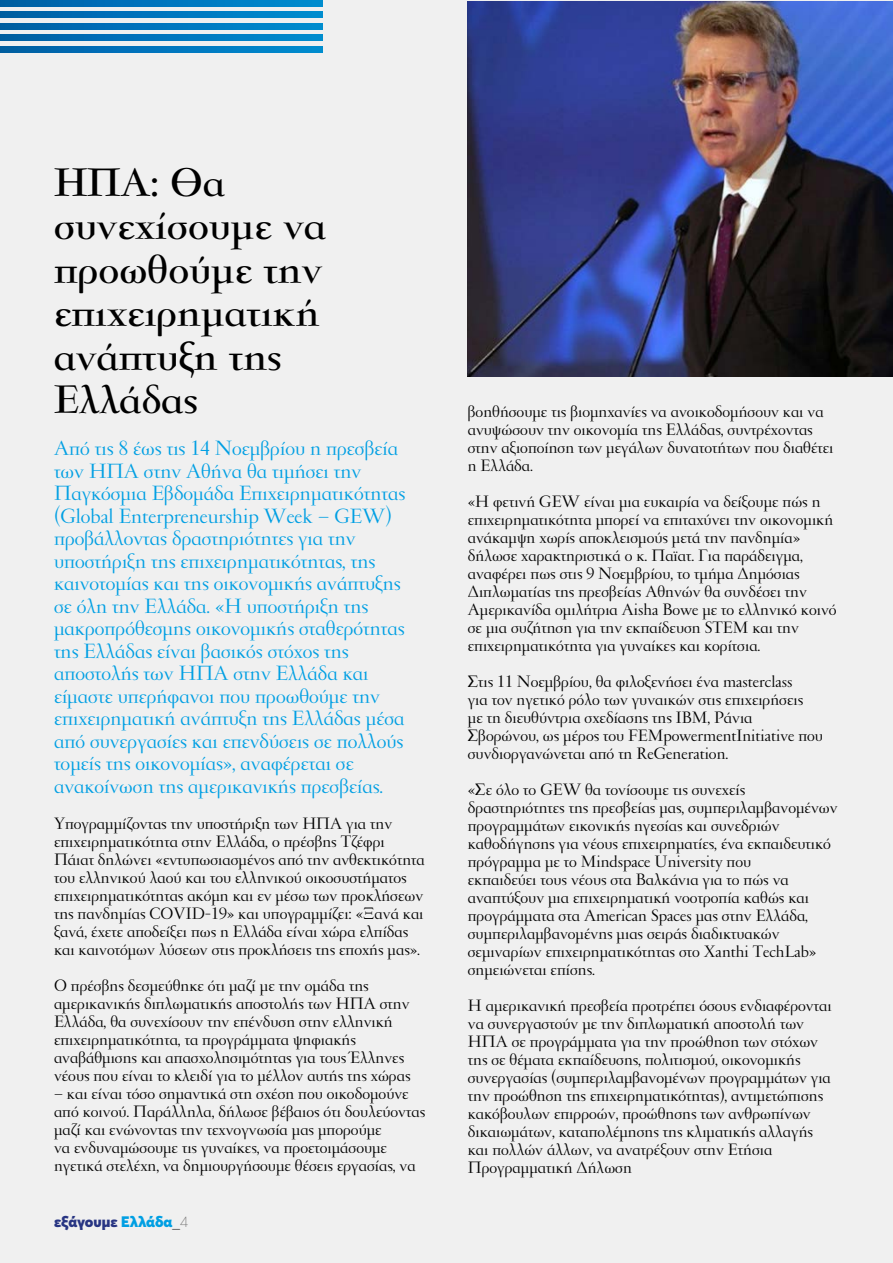
<style>
.page{position:relative;width:893px;height:1263px;background:#f0f0f0}
.page>*{position:absolute;margin:0;border:0;box-sizing:border-box;transform-origin:0 0}
.t1{font:700 43.5px/43.5px "PF Garamond Classic";color:#000}
.t2{font:22.5px/22.5px "PF Garamond Classic";color:#009fe3}
.t3{font:18px/18px "PF Garamond Classic";color:#000}
.t4{font:900 15px "Averta";color:#283583}
.s1{color:#009fe3}
.s2{font-family:"PF Garamond Classic";font-weight:400;color:#000}
.s3{font-weight:100;color:#706f6f}
</style>
<div class="page">
<svg style="left:0;top:46px;width:322px;height:6px"></svg>
<svg style="left:0;top:23px;width:322px;height:6px"></svg>
<svg style="left:0;top:0;width:322px;height:6px"></svg>
<svg style="left:0;top:35px;width:322px;height:6px"></svg>
<svg style="left:0;top:12px;width:322px;height:6px"></svg>
<img style="left:468px;top:1px;width:425px;height:375px">
<h1 class="t1" style="left:54px;top:162px;width:274px">ΗΠΑ: Θα συνεχίσουμε να προωθούμε την επιχειρηματική ανάπτυξη της<br>Ελλάδας</h1>
<p class="t2" style="left:54px;top:438px;width:353px">Από τις 8 έως τις 14 Νοεμβρίου η πρεσβεία των ΗΠΑ στην Αθήνα θα τιμήσει την Παγκόσμια Εβδομάδα Επιχειρηματικότητας (Global Enterpreneurship Week – GEW) προβάλλοντας δραστηριότητες για την υποστήριξη της επιχειρηματικότητας, της καινοτομίας και της οικονομικής ανάπτυξης σε όλη την Ελλάδα. «Η υποστήριξη της μακροπρόθεσμης οικονομικής σταθερότητας της Ελλάδας είναι βασικός στόχος της αποστολής των ΗΠΑ στην Ελλάδα και είμαστε υπερήφανοι που προωθούμε την επιχειρηματική ανάπτυξη της Ελλάδας μέσα από συνεργασίες και επενδύσεις σε πολλούς τομείς της οικονομίας», αναφέρεται σε ανακοίνωση της αμερικανικής πρεσβείας.</p>
<p class="t3" style="left:54px;top:815px;width:372px">Υπογραμμίζοντας την υποστήριξη των ΗΠΑ για την επιχειρηματικότητα στην Ελλάδα, ο πρέσβης Τζέφρι Πάιατ δηλώνει «εντυπωσιασμένος από την ανθεκτικότητα του ελληνικού λαού και του ελληνικού οικοσυστήματος επιχειρηματικότητας ακόμη και εν μέσω των προκλήσεων της πανδημίας COVID-19» και υπογραμμίζει: «Ξανά και ξανά, έχετε αποδείξει πως η Ελλάδα είναι χώρα ελπίδας και καινοτόμων λύσεων στις προκλήσεις της εποχής μας».</p>
<p class="t3" style="left:54px;top:977px;width:358px">Ο πρέσβης δεσμεύθηκε ότι μαζί με την ομάδα της αμερικανικής διπλωματικής αποστολής των ΗΠΑ στην Ελλάδα, θα συνεχίσουν την επένδυση στην ελληνική επιχειρηματικότητα, τα προγράμματα ψηφιακής αναβάθμισης και απασχολησιμότητας για τους Έλληνες νέους που είναι το κλειδί για το μέλλον αυτής της χώρας</p>
<p class="t3" style="left:54px;top:1085px;width:373px">– και είναι τόσο σημαντικά στη σχέση που οικοδομούνε από κοινού. Παράλληλα, δήλωσε βέβαιος ότι δουλεύοντας μαζί και ενώνοντας την τεχνογνωσία μας μπορούμε<br>να ενδυναμώσουμε τις γυναίκες, να προετοιμάσουμε ηγετικά στελέχη, να δημιουργήσουμε θέσεις εργασίας, να</p>
<p class="t4" style="left:54px;top:1211px;width:136px">εξάγουμε <span class="s1">Ελλάδα</span><span class="s2">_</span><span class="s3">4</span></p>
<p class="t3" style="left:468px;top:403px;width:367px">βοηθήσουμε τις βιομηχανίες να ανοικοδομήσουν και να ανυψώσουν την οικονομία της Ελλάδας, συντρέχοντας στην αξιοποίηση των μεγάλων δυνατοτήτων που διαθέτει η Ελλάδα.</p>
<p class="t3" style="left:468px;top:493px;width:370px">«Η φετινή GEW είναι μια ευκαιρία να δείξουμε πώς η επιχειρηματικότητα μπορεί να επιταχύνει την οικονομική ανάκαμψη χωρίς αποκλεισμούς μετά την πανδημία» δήλωσε χαρακτηριστικά ο κ. Παϊατ. Για παράδειγμα, αναφέρει πως στις 9 Νοεμβρίου, το τμήμα Δημόσιας Διπλωματίας της πρεσβείας Αθηνών θα συνδέσει την Αμερικανίδα ομιλήτρια Aisha Bowe με το ελληνικό κοινό σε μια συζήτηση για την εκπαίδευση STEM και την επιχειρηματικότητα για γυναίκες και κορίτσια.</p>
<p class="t3" style="left:468px;top:673px;width:357px">Στις 11 Νοεμβρίου, θα φιλοξενήσει ένα masterclass<br>για τον ηγετικό ρόλο των γυναικών στις επιχειρήσεις<br>με τη διευθύντρια σχεδίασης της IBM, Ράνια Σβορώνου, ως μέρος του FEMpowermentInitiative που συνδιοργανώνεται από τη ReGeneration.</p>
<p class="t3" style="left:468px;top:781px;width:371px">«Σε όλο το GEW θα τονίσουμε τις συνεχείς δραστηριότητες της πρεσβείας μας, συμπεριλαμβανομένων προγραμμάτων εικονικής ηγεσίας και συνεδριών καθοδήγησης για νέους επιχειρηματίες, ένα εκπαιδευτικό πρόγραμμα με το Mindspace University που<br>εκπαιδεύει τους νέους στα Βαλκάνια για το πώς να αναπτύξουν μια επιχειρηματική νοοτροπία καθώς και προγράμματα στα American Spaces μας στην Ελλάδα, συμπεριλαμβανομένης μιας σειράς διαδικτυακών σεμιναρίων επιχειρηματικότητας στο Xanthi TechLab» σημειώνεται επίσης.</p>
<p class="t3" style="left:468px;top:997px;width:365px">Η αμερικανική πρεσβεία προτρέπει όσους ενδιαφέρονται να συνεργαστούν με την διπλωματική αποστολή των ΗΠΑ σε προγράμματα για την προώθηση των στόχων της σε θέματα εκπαίδευσης, πολιτισμού, οικονομικής συνεργασίας (συμπεριλαμβανομένων προγραμμάτων για την προώθηση της επιχειρηματικότητας), αντιμετώπισης κακόβουλων επιρροών, προώθησης των ανθρωπίνων δικαιωμάτων, καταπολέμησης της κλιματικής αλλαγής και πολλών άλλων, να ανατρέξουν στην Ετήσια Προγραμματική Δήλωση</p>
</div>
